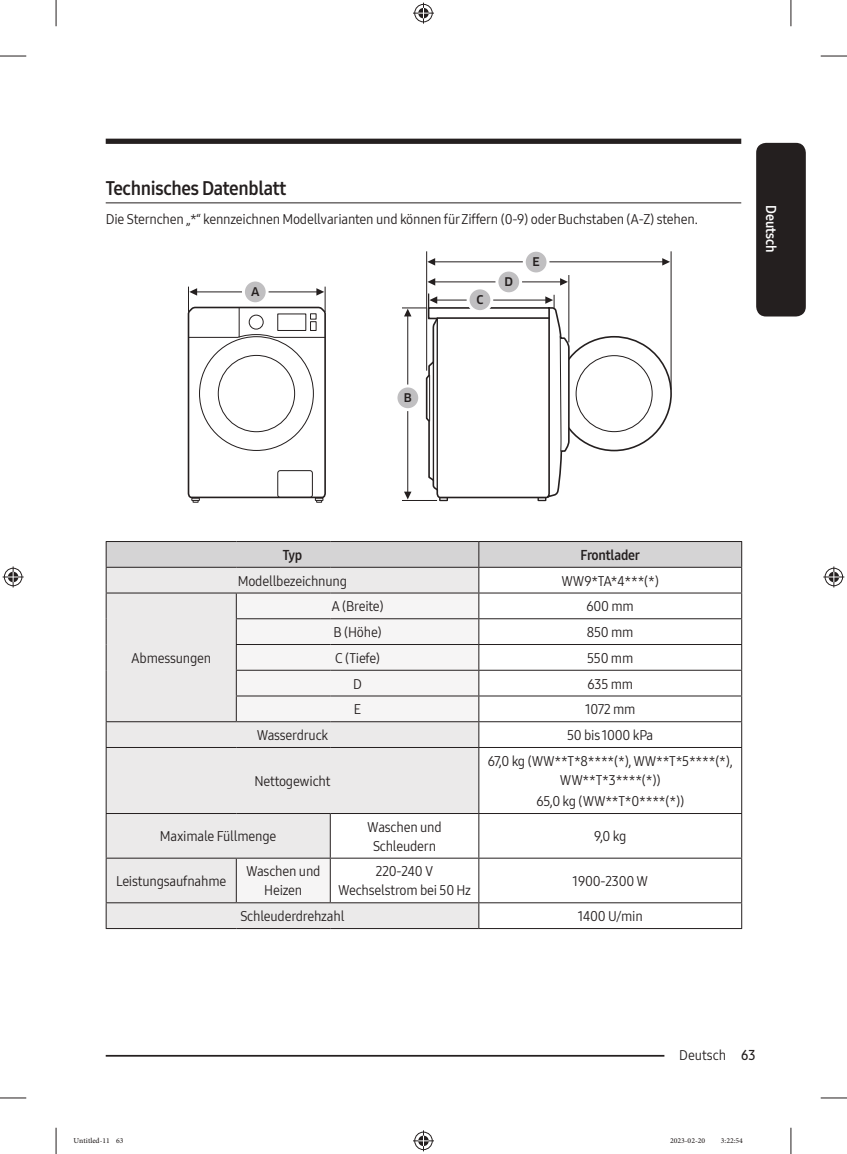
<style>
.page{position:relative;width:847px;height:1154px;background:#fff}
.page>*{position:absolute;margin:0;border:0;box-sizing:border-box;transform-origin:0 0}
.t1{font:19.25px "Samsung One 700 C";letter-spacing:-.015em;color:#241f1f}
.t2{font:14px/18.9px "Samsung One 400 C";letter-spacing:-.015em;color:#241f1f;text-align:center}
.t3{font:14px "Samsung One 700 C";letter-spacing:-.015em;color:#241f1f}
.t4{font:14px "Samsung One 700 C";color:#fff}
.t5{font:500 11.72px "Samsung Clan Pro";color:#241f1f}
.t6{font:10.5px "Adobe Arabic";color:#241f1f}
.s1{font-family:"Samsung One 600 C"}
</style>
<div class="page">
<div style="left:755px;top:143px;width:50px;height:173px;background:#241f1f;border-radius:10px"></div>
<div style="left:106px;top:139px;width:635px;height:5px;background:#241f1f"></div>
<hr style="left:106px;top:1055px;width:605px;height:1px;background:#241f1f">
<div style="left:664px;top:1045px;width:77px;height:17px;background:#fff"></div>
<hr style="left:106px;top:202px;width:635px;height:1px;background:#241f1f">
<svg style="left:187px;top:281px;width:139px;height:222px"></svg>
<svg style="left:397px;top:251px;width:275px;height:250px"></svg>
<div style="left:107px;top:748px;width:371px;height:180px;background:#ebeaea"></div>
<svg style="left:236px;top:748px;width:242px;height:154px;fill:#ebeaea"></svg>
<svg style="left:106px;top:541px;width:636px;height:206px"></svg>
<hr style="left:106px;top:747px;width:130px;height:1px;background:#241f1f">
<hr style="left:106px;top:748px;width:1px;height:65px;background:#241f1f">
<hr style="left:236px;top:747px;width:94px;height:1px;background:#241f1f">
<hr style="left:330px;top:747px;width:148px;height:1px;background:#241f1f">
<hr style="left:478px;top:747px;width:263px;height:1px;background:#241f1f">
<hr style="left:478px;top:748px;width:1px;height:65px;background:#241f1f">
<hr style="left:741px;top:748px;width:1px;height:65px;background:#241f1f">
<hr style="left:106px;top:813px;width:130px;height:1px;background:#241f1f">
<hr style="left:106px;top:814px;width:1px;height:44px;background:#241f1f">
<hr style="left:236px;top:813px;width:94px;height:1px;background:#241f1f">
<hr style="left:330px;top:813px;width:148px;height:1px;background:#241f1f">
<hr style="left:330px;top:814px;width:1px;height:44px;background:#241f1f">
<hr style="left:478px;top:813px;width:263px;height:1px;background:#241f1f">
<hr style="left:478px;top:814px;width:1px;height:44px;background:#241f1f">
<hr style="left:741px;top:814px;width:1px;height:44px;background:#241f1f">
<hr style="left:106px;top:858px;width:130px;height:1px;background:#241f1f">
<hr style="left:106px;top:858px;width:1px;height:44px;background:#241f1f">
<hr style="left:236px;top:858px;width:94px;height:1px;background:#241f1f">
<hr style="left:236px;top:858px;width:1px;height:44px;background:#241f1f">
<hr style="left:330px;top:858px;width:148px;height:1px;background:#241f1f">
<hr style="left:330px;top:858px;width:1px;height:44px;background:#241f1f">
<hr style="left:478px;top:858px;width:263px;height:1px;background:#241f1f">
<hr style="left:478px;top:858px;width:1px;height:44px;background:#241f1f">
<hr style="left:741px;top:858px;width:1px;height:44px;background:#241f1f">
<hr style="left:106px;top:902px;width:130px;height:1px;background:#241f1f">
<svg style="left:106px;top:903px;width:1px;height:25px"></svg>
<hr style="left:236px;top:902px;width:94px;height:1px;background:#241f1f">
<hr style="left:330px;top:902px;width:148px;height:1px;background:#241f1f">
<hr style="left:478px;top:902px;width:263px;height:1px;background:#241f1f">
<svg style="left:478px;top:903px;width:1px;height:25px"></svg>
<svg style="left:741px;top:903px;width:1px;height:25px"></svg>
<hr style="left:106px;top:928px;width:130px;height:1px;background:#241f1f">
<hr style="left:236px;top:928px;width:94px;height:1px;background:#241f1f">
<hr style="left:330px;top:928px;width:148px;height:1px;background:#241f1f">
<hr style="left:478px;top:928px;width:263px;height:1px;background:#241f1f">
<svg style="left:0;top:56px;width:26px;height:1px"></svg>
<svg style="left:820px;top:56px;width:26px;height:1px"></svg>
<svg style="left:0;top:1097px;width:26px;height:1px"></svg>
<svg style="left:820px;top:1097px;width:26px;height:1px"></svg>
<svg style="left:56px;top:0;width:1px;height:26px"></svg>
<svg style="left:56px;top:1128px;width:1px;height:26px"></svg>
<svg style="left:790px;top:0;width:1px;height:26px"></svg>
<svg style="left:790px;top:1128px;width:1px;height:26px"></svg>
<svg style="left:413px;top:3px;width:21px;height:21px"></svg>
<svg style="left:413px;top:1130px;width:21px;height:21px"></svg>
<svg style="left:3px;top:566px;width:21px;height:21px"></svg>
<svg style="left:823px;top:566px;width:21px;height:21px"></svg>
<h1 class="t1" style="left:106px;top:175px;width:182px">Technisches Datenblatt</h1>
<p class="t2" style="left:106px;top:209px;width:593px">Die Sternchen „*“ kennzeichnen Modellvarianten und können für Ziffern (0-9) oder Buchstaben (A-Z) stehen.</p>
<p class="t5" style="left:251px;top:285px;width:10px">A</p>
<p class="t5" style="left:403px;top:391px;width:10px">B</p>
<p class="t5" style="left:476px;top:293px;width:9px">C</p>
<p class="t5" style="left:504px;top:275px;width:10px">D</p>
<p class="t5" style="left:532px;top:255px;width:9px">E</p>
<p class="t4" style="left:780px;top:205px;width:49px;rotate:90deg">Deutsch</p>
<p class="t2" style="left:131px;top:648px;width:82px">Abmessungen</p>
<p class="t3" style="left:282px;top:545px;width:21px">Typ</p>
<p class="t3" style="left:580px;top:545px;width:61px">Frontlader</p>
<p class="t2" style="left:238px;top:571px;width:111px">Modellbezeichnung</p>
<p class="t2" style="left:561px;top:571px;width:99px">WW9*TA*4***(*)</p>
<p class="t2" style="left:331px;top:597px;width:53px">A (Breite)</p>
<p class="t2" style="left:586px;top:597px;width:49px">600 mm</p>
<p class="t2" style="left:333px;top:622px;width:49px">B (Höhe)</p>
<p class="t2" style="left:586px;top:622px;width:48px">850 mm</p>
<p class="t2" style="left:335px;top:648px;width:46px">C (Tiefe)</p>
<p class="t2" style="left:587px;top:648px;width:48px">550 mm</p>
<p class="t2" style="left:353px;top:674px;width:10px">D</p>
<p class="t2" style="left:587px;top:674px;width:47px">635 mm</p>
<p class="t2" style="left:354px;top:700px;width:9px">E</p>
<p class="t2" style="left:585px;top:700px;width:52px">1072 mm</p>
<p class="t2" style="left:256px;top:725px;width:73px">Wasserdruck</p>
<p class="t2" style="left:567px;top:725px;width:88px">50 bis 1000 kPa</p>
<p class="t2" style="left:254px;top:771px;width:77px">Nettogewicht</p>
<p class="t2" style="left:487px;top:751px;width:246px">67,0 kg (WW**T*8****(*), WW**T*5****(*),<br>WW**T*3****(*))</p>
<p class="t2" style="left:536px;top:791px;width:149px">65,0 kg (WW**T*0****(*))</p>
<p class="t2" style="left:160px;top:827px;width:118px">Maximale Füllmenge</p>
<p class="t2" style="left:367px;top:817px;width:76px">Waschen und<br>Schleudern</p>
<p class="t2" style="left:593px;top:827px;width:34px">9,0 kg</p>
<p class="t2" style="left:116px;top:871px;width:112px">Leistungsaufnahme</p>
<p class="t2" style="left:246px;top:862px;width:76px">Waschen und<br>Heizen</p>
<p class="t2" style="left:338px;top:862px;width:134px">220-240 V<br>Wechselstrom bei 50 Hz</p>
<p class="t2" style="left:572px;top:871px;width:77px">1900-2300 W</p>
<p class="t2" style="left:240px;top:906px;width:106px">Schleuderdrehzahl</p>
<p class="t2" style="left:577px;top:906px;width:67px">1400 U/min</p>
<p class="t2" style="left:679px;top:1045px;width:78px">Deutsch <span class="s1">63</span></p>
<p class="t6" style="left:74px;top:1133px;width:51px">Untitled-11 63</p>
<p class="t6" style="left:669px;top:1133px;width:37px">2023-02-20</p>
<p class="t6" style="left:720px;top:1133px;width:24px">3:22:54</p>
</div>
